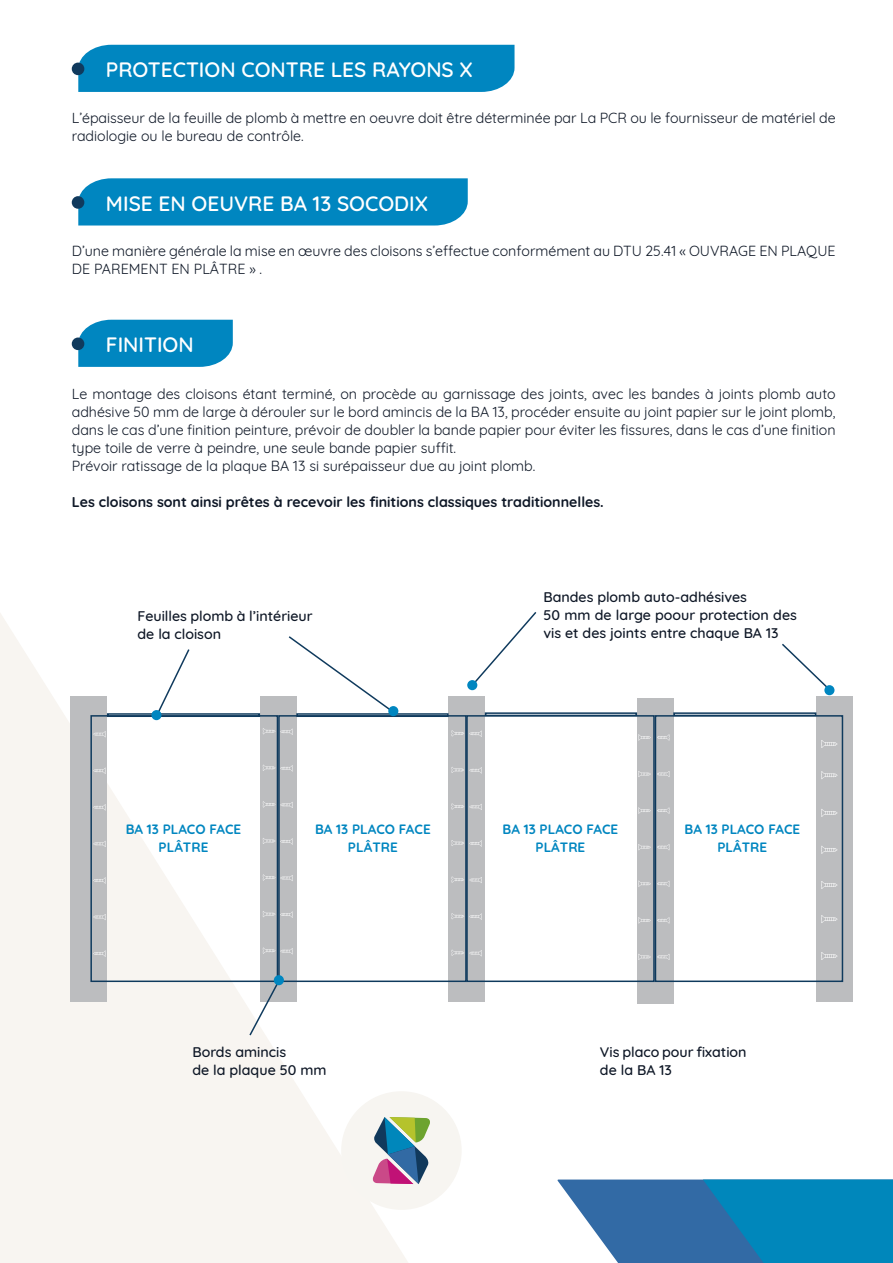
<style>
.page{position:relative;width:893px;height:1263px;background:#fff}
.page>*{position:absolute;margin:0;border:0;box-sizing:border-box;transform-origin:0 0}
.t1{font:600 20.85px "Quicksand";color:#fff}
.t2{font:14.25px/18px "Quicksand";color:#0e1726}
.t3{font:500 14.25px/18px "Quicksand";color:#0e1726}
.t4{font:700 14.25px "Quicksand";color:#0e1726}
.t5{font:700 13.5px/18px "Quicksand";color:#0086c0;text-align:center}
</style>
<div class="page">
<svg style="left:0;top:613px;width:409px;height:650px;fill:#f8f5f1"></svg>
<svg style="left:557px;top:1179px;width:336px;height:84px;background:#3086b8"></svg>
<div style="left:71px;top:696px;width:36px;height:305px;background:#bcbdbf"></div>
<div style="left:260px;top:696px;width:36px;height:305px;background:#bcbdbf"></div>
<div style="left:90px;top:715px;width:188px;height:267px;border:2px solid #0f3a5d"></div>
<div style="left:449px;top:696px;width:36px;height:305px;background:#bcbdbf"></div>
<div style="left:637px;top:698px;width:36px;height:305px;background:#bcbdbf"></div>
<div style="left:278px;top:715px;width:189px;height:267px;border:2px solid #0f3a5d"></div>
<div style="left:466px;top:715px;width:189px;height:267px;border:2px solid #0f3a5d"></div>
<div style="left:816px;top:697px;width:37px;height:305px;background:#bcbdbf"></div>
<div style="left:655px;top:715px;width:188px;height:267px;border:2px solid #0f3a5d"></div>
<div style="left:107px;top:713px;width:153px;height:4px;border:2px solid #0f3a5d"></div>
<div style="left:296px;top:713px;width:153px;height:4px;border:2px solid #0f3a5d"></div>
<div style="left:485px;top:712px;width:152px;height:4px;border:2px solid #0f3a5d"></div>
<div style="left:673px;top:712px;width:143px;height:4px;border:2px solid #0f3a5d"></div>
<svg style="left:287px;top:635px;width:108px;height:79px"></svg>
<svg style="left:155px;top:648px;width:36px;height:69px"></svg>
<div style="left:151px;top:710px;width:11px;height:10px;background:#0086c0;border-radius:50%"></div>
<div style="left:388px;top:706px;width:10px;height:10px;background:#0086c0;border-radius:50%"></div>
<svg style="left:248px;top:980px;width:32px;height:57px"></svg>
<div style="left:274px;top:975px;width:10px;height:10px;background:#0086c0;border-radius:50%"></div>
<svg style="left:474px;top:612px;width:63px;height:75px"></svg>
<div style="left:467px;top:680px;width:10px;height:10px;background:#0086c0;border-radius:50%"></div>
<svg style="left:782px;top:643px;width:50px;height:44px"></svg>
<div style="left:824px;top:685px;width:10px;height:10px;background:#0086c0;border-radius:50%"></div>
<svg style="left:821px;top:740px;width:16px;height:8px"></svg>
<svg style="left:821px;top:771px;width:16px;height:8px"></svg>
<svg style="left:821px;top:809px;width:16px;height:8px"></svg>
<svg style="left:821px;top:846px;width:16px;height:8px"></svg>
<svg style="left:821px;top:881px;width:16px;height:8px"></svg>
<svg style="left:821px;top:915px;width:16px;height:8px"></svg>
<svg style="left:821px;top:952px;width:16px;height:8px"></svg>
<svg style="left:657px;top:954px;width:13px;height:6px"></svg>
<svg style="left:657px;top:917px;width:13px;height:6px"></svg>
<svg style="left:657px;top:881px;width:13px;height:6px"></svg>
<svg style="left:657px;top:844px;width:13px;height:6px"></svg>
<svg style="left:657px;top:807px;width:13px;height:7px"></svg>
<svg style="left:657px;top:771px;width:13px;height:6px"></svg>
<svg style="left:657px;top:734px;width:13px;height:6px"></svg>
<svg style="left:93px;top:950px;width:13px;height:7px"></svg>
<svg style="left:93px;top:914px;width:13px;height:6px"></svg>
<svg style="left:93px;top:877px;width:13px;height:6px"></svg>
<svg style="left:93px;top:841px;width:13px;height:6px"></svg>
<svg style="left:93px;top:804px;width:13px;height:6px"></svg>
<svg style="left:93px;top:768px;width:13px;height:6px"></svg>
<svg style="left:93px;top:731px;width:13px;height:6px"></svg>
<svg style="left:263px;top:728px;width:30px;height:7px"></svg>
<svg style="left:263px;top:765px;width:30px;height:6px"></svg>
<svg style="left:263px;top:801px;width:30px;height:7px"></svg>
<svg style="left:263px;top:838px;width:30px;height:6px"></svg>
<svg style="left:263px;top:874px;width:30px;height:7px"></svg>
<svg style="left:263px;top:911px;width:30px;height:7px"></svg>
<svg style="left:263px;top:947px;width:30px;height:7px"></svg>
<svg style="left:452px;top:730px;width:30px;height:7px"></svg>
<svg style="left:452px;top:767px;width:30px;height:6px"></svg>
<svg style="left:452px;top:803px;width:30px;height:7px"></svg>
<svg style="left:452px;top:840px;width:30px;height:6px"></svg>
<svg style="left:452px;top:876px;width:30px;height:7px"></svg>
<svg style="left:452px;top:913px;width:30px;height:7px"></svg>
<svg style="left:452px;top:950px;width:30px;height:6px"></svg>
<svg style="left:638px;top:734px;width:13px;height:6px"></svg>
<svg style="left:638px;top:771px;width:13px;height:6px"></svg>
<svg style="left:638px;top:807px;width:13px;height:7px"></svg>
<svg style="left:638px;top:844px;width:13px;height:6px"></svg>
<svg style="left:638px;top:881px;width:13px;height:6px"></svg>
<svg style="left:638px;top:917px;width:13px;height:6px"></svg>
<svg style="left:638px;top:954px;width:13px;height:6px"></svg>
<div style="left:78px;top:45px;width:436px;height:47px;background:#0086c0"></div>
<div style="left:72px;top:63px;width:12px;height:12px;background:#103a5d;border-radius:50%"></div>
<div style="left:341px;top:1091px;width:121px;height:119px;background:#f7f5f1;border-radius:50%"></div>
<svg style="left:372px;top:1117px;width:58px;height:67px"></svg>
<div style="left:78px;top:178px;width:390px;height:47px;background:#0086c0"></div>
<div style="left:72px;top:196px;width:12px;height:13px;background:#103a5d;border-radius:50%"></div>
<svg style="left:78px;top:320px;width:155px;height:47px;background:#0d8cc3"></svg>
<div style="left:72px;top:337px;width:12px;height:13px;background:#103a5d;border-radius:50%"></div>
<p class="t1" style="left:106px;top:54px;width:368px">PROTECTION CONTRE LES RAYONS X</p>
<p class="t2" style="left:72px;top:108px;width:765px">L’épaisseur de la feuille de plomb à mettre en oeuvre doit être déterminée par La PCR ou le fournisseur de matériel de radiologie ou le bureau de contrôle.</p>
<p class="t1" style="left:106px;top:187px;width:324px">MISE EN OEUVRE BA 13 SOCODIX</p>
<p class="t2" style="left:72px;top:240px;width:765px">D’une manière générale la mise en œuvre des cloisons s’effectue conformément au DTU 25.41 « OUVRAGE EN PLAQUE<br>DE PAREMENT EN PLÂTRE » .</p>
<p class="t1" style="left:106px;top:328px;width:89px">FINITION</p>
<p class="t2" style="left:72px;top:383px;width:765px">Le montage des cloisons étant terminé, on procède au garnissage des joints, avec les bandes à joints plomb auto adhésive 50 mm de large à dérouler sur le bord amincis de la BA 13, procéder ensuite au joint papier sur le joint plomb, dans le cas d’une finition peinture, prévoir de doubler la bande papier pour éviter les fissures, dans le cas d’une finition type toile de verre à peindre, une seule bande papier suffit.<br>Prévoir ratissage de la plaque BA 13 si surépaisseur due au joint plomb.</p>
<p class="t4" style="left:72px;top:490px;width:533px">Les cloisons sont ainsi prêtes à recevoir les finitions classiques traditionnelles.</p>
<p class="t3" style="left:138px;top:605px;width:177px">Feuilles plomb à l’intérieur de la cloison</p>
<p class="t3" style="left:543px;top:586px;width:255px">Bandes plomb auto-adhésives<br>50 mm de large poour protection des vis et des joints entre chaque BA 13</p>
<p class="t5" style="left:126px;top:819px;width:117px">BA 13 PLACO FACE<br>PLÂTRE</p>
<p class="t5" style="left:315px;top:819px;width:117px">BA 13 PLACO FACE<br>PLÂTRE</p>
<p class="t5" style="left:503px;top:819px;width:117px">BA 13 PLACO FACE<br>PLÂTRE</p>
<p class="t5" style="left:685px;top:819px;width:117px">BA 13 PLACO FACE<br>PLÂTRE</p>
<p class="t3" style="left:192px;top:1042px;width:136px">Bords amincis<br>de la plaque 50 mm</p>
<p class="t3" style="left:600px;top:1042px;width:148px">Vis placo pour fixation de la BA 13</p>
</div>
